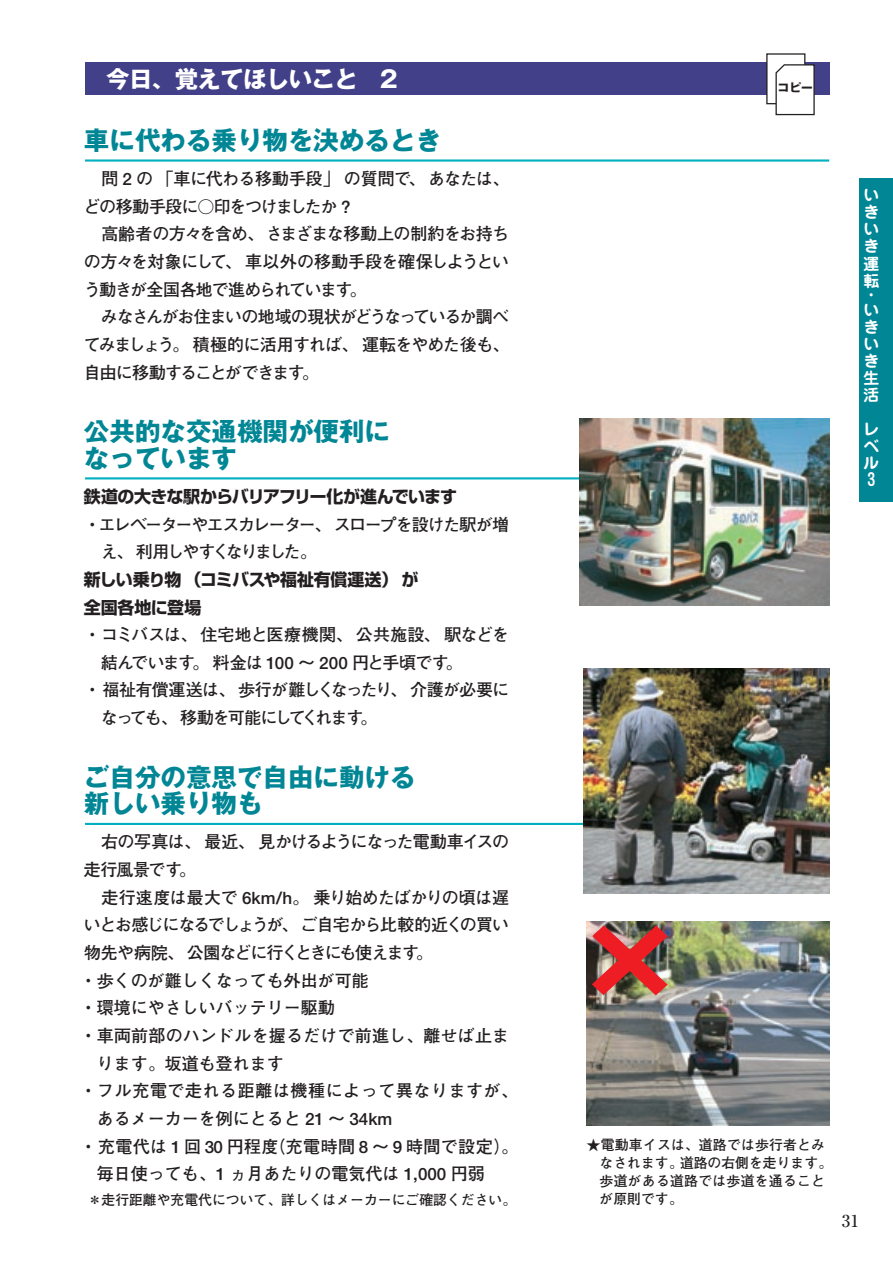
<style>
.page{position:relative;width:893px;height:1263px;background:#fff}
.page>*{position:absolute;margin:0;border:0;box-sizing:border-box;transform-origin:0 0}
.t1{font:900 108.9px "Shin Go";color:#ee1d23}
.t2{font:700 25.5px/26.5px "Gothic MB101";color:#008695}
.t3{font:700 23.4px "Gothic MB101";letter-spacing:-.025em;color:#fff}
.t4{font:700 16.95px/27.6px "Futo Go B101";letter-spacing:-.06em;color:#231f20}
.t5{font:700 16.95px "Futo Go B101";letter-spacing:-.03em;color:#231f20}
.t6{font:700 16.95px "Futo Go B101";color:#231f20}
.t7{font:700 16.95px/27.6px "Shin Go";letter-spacing:-.035em;color:#231f20}
.t8{font:700 16.95px "Futo Go B101";letter-spacing:-.08em;color:#231f20}
.t9{font:700 16.95px/27.6px "Futo Go B101";letter-spacing:-.09em;color:#231f20}
.t10{font:700 16.95px "Futo Go B101";letter-spacing:.025em;color:#231f20}
.t11{font:700 16.95px "Futo Go B101";letter-spacing:-.055em;color:#231f20}
.t12{font:700 16.95px "Futo Go B101";letter-spacing:.01em;color:#231f20}
.t13{font:700 16.95px "Futo Go B101";letter-spacing:.035em;color:#231f20}
.t14{font:700 16.95px "Futo Go B101";letter-spacing:-.12em;color:#231f20}
.t15{font:500 16.95px "Ryumin";color:#231f20}
.t16{font:700 15.9px/17px "Jun 501";color:#fff;text-align:justify}
.t17{font:700 13.8px/18px "Futo Go B101";color:#231f20}
.t18{font:700 11.7px "Gothic MB101";color:#231f20}
</style>
<div class="page">
<div style="left:859px;top:179px;width:34px;height:323px;background:#008695"></div>
<img style="left:587px;top:921px;width:243px;height:204px">
<hr style="left:85px;top:159px;width:744px;height:3px;background:#00b0c1">
<hr style="left:85px;top:477px;width:744px;height:2px;background:#00b0c1">
<hr style="left:85px;top:823px;width:744px;height:2px;background:#00b0c1">
<div style="left:85px;top:63px;width:744px;height:32px;background:#424088"></div>
<div style="left:767px;top:54px;width:38px;height:50px;background:#fff"></div>
<div style="left:766px;top:53px;width:39px;height:51px;border:1px solid #231f20"></div>
<svg style="left:775px;top:64px;width:40px;height:52px"></svg>
<img style="left:580px;top:418px;width:249px;height:187px">
<img style="left:583px;top:669px;width:246px;height:224px">
<h3 class="t3" style="left:106px;top:62px;width:293px">今日、覚えてほしいこと　2</h3>
<h2 class="t2" style="left:84px;top:125px;width:359px">車に代わる乗り物を決めるとき</h2>
<p class="t4" style="left:84px;top:165px;width:427px">　問 2 の「車に代わる移動手段」の質問で、あなたは、どの移動手段に○印をつけましたか ?<br>　高齢者の方々を含め、さまざまな移動上の制約をお持ちの方々を対象にして、車以外の移動手段を確保しようという動きが全国各地で進められています。<br>　みなさんがお住まいの地域の現状がどうなっているか調べてみましょう。積極的に活用すれば、運転をやめた後も、自由に移動することができます。</p>
<h2 class="t2" style="left:84px;top:416px;width:308px">公共的な交通機関が便利になっています</h2>
<p class="t7" style="left:84px;top:482px;width:375px">鉄道の大きな駅からバリアフリー化が進んでいます</p>
<p class="t9" style="left:101px;top:511px;width:410px;text-indent:-17px">・エレベーターやエスカレーター、スロープを設けた駅が増え、利用しやすくなりました。</p>
<p class="t7" style="left:84px;top:565px;width:336px">新しい乗り物（コミバスや福祉有償運送）が全国各地に登場</p>
<p class="t5" style="left:84px;top:625px;width:427px">・コミバスは、住宅地と医療機関、公共施設、駅などを</p>
<p class="t5" style="left:101px;top:653px;width:363px">結んでいます。料金は 100 ～ 200 円と手頃です。</p>
<p class="t5" style="left:84px;top:680px;width:427px">・福祉有償運送は、歩行が難しくなったり、介護が必要に</p>
<p class="t14" style="left:101px;top:708px;width:277px">なっても、移動を可能にしてくれます。</p>
<h2 class="t2" style="left:84px;top:761px;width:333px">ご自分の意思で自由に動ける新しい乗り物も</h2>
<p class="t11" style="left:84px;top:832px;width:427px">　右の写真は、最近、見かけるようになった電動車イスの</p>
<p class="t5" style="left:84px;top:860px;width:113px">走行風景です。</p>
<p class="t5" style="left:84px;top:887px;width:427px">　走行速度は最大で 6km/h。乗り始めたばかりの頃は遅</p>
<p class="t8" style="left:84px;top:915px;width:427px">いとお感じになるでしょうが、ご自宅から比較的近くの買い</p>
<p class="t8" style="left:84px;top:943px;width:350px">物先や病院、公園などに行くときにも使えます。</p>
<p class="t6" style="left:80px;top:970px;width:291px">・歩くのが難しくなっても外出が可能</p>
<p class="t6" style="left:80px;top:998px;width:257px">・環境にやさしいバッテリー駆動</p>
<p class="t12" style="left:80px;top:1026px;width:431px">・車両前部のハンドルを握るだけで前進し、離せば止ま</p>
<p class="t6" style="left:97px;top:1053px;width:189px">ります。坂道も登れます</p>
<p class="t13" style="left:80px;top:1081px;width:440px">・フル充電で走れる距離は機種によって異なりますが、</p>
<p class="t6" style="left:97px;top:1109px;width:297px">あるメーカーを例にとると 21 ～ 34km</p>
<p class="t10" style="left:80px;top:1136px;width:440px">・充電代は 1 回 30 円程度（充電時間 8 ～ 9 時間で設定）。</p>
<p class="t6" style="left:97px;top:1164px;width:389px">毎日使っても、1 ヵ月あたりの電気代は 1,000 円弱</p>
<p class="t17" style="left:88px;top:1191px;width:430px">＊走行距離や充電代について、詳しくはメーカーにご確認ください。</p>
<p class="t18" style="left:778px;top:79px;width:37px">コピー</p>
<p class="t16" style="left:862px;top:186px;width:11px;rotate:-1deg">いきいき運転</p>
<p class="t16" style="left:862px;top:318px;width:11px;rotate:-1deg">きいき生活</p>
<p class="t16" style="left:862px;top:420px;width:10px;rotate:-1deg">レベル３</p>
<h1 class="t1" style="left:575px;top:886px;width:110px">×</h1>
<p class="t17" style="left:600px;top:1136px;width:234px;text-indent:-13px">★電動車イスは、道路では歩行者とみなされます。道路の右側を走ります。歩道がある道路では歩道を通ることが原則です。</p>
<p class="t15" style="left:842px;top:1210px;width:19px">31</p>
</div>
